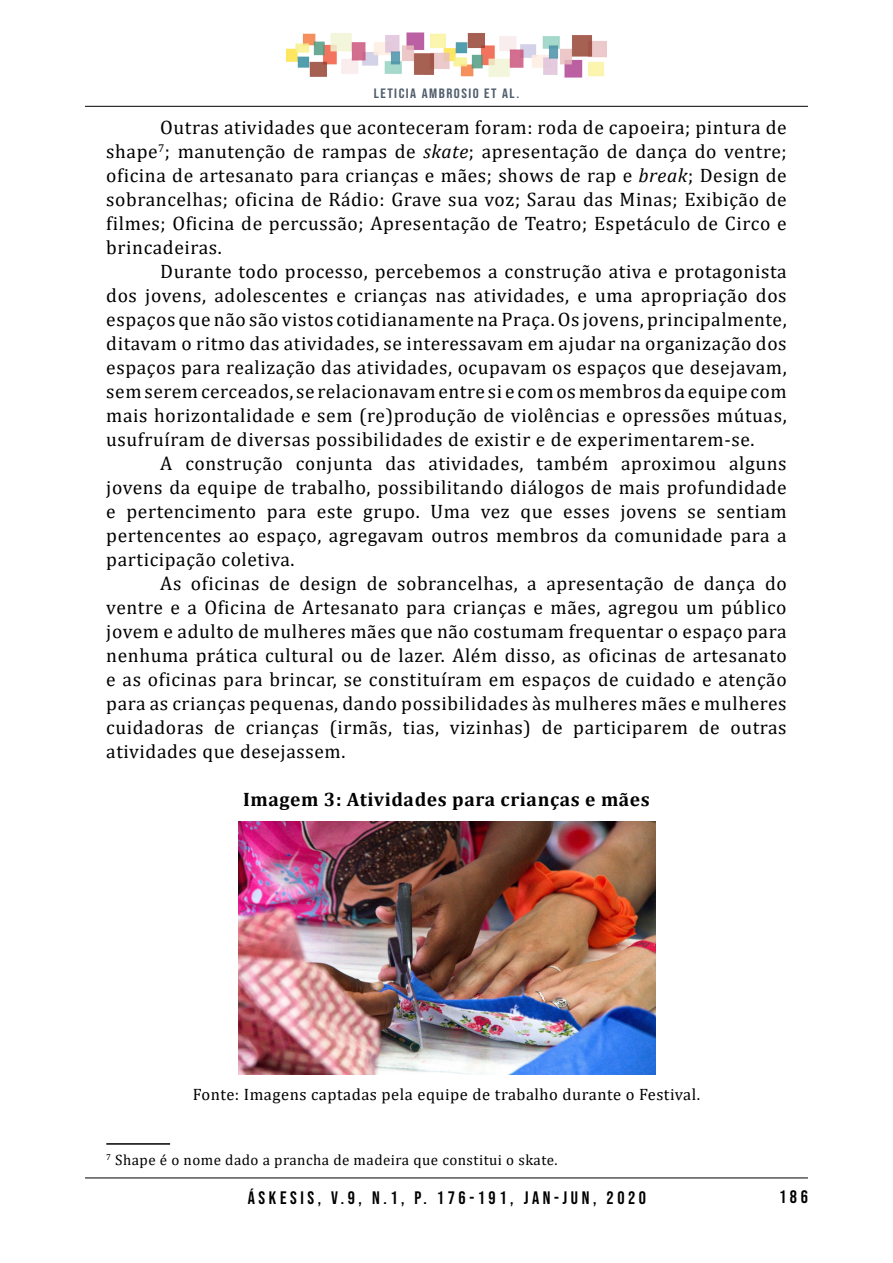
<style>
.page{position:relative;width:893px;height:1263px;background:#fff}
.page>*{position:absolute;margin:0;border:0;box-sizing:border-box;transform-origin:0 0}
.PARÁGRAFO_PADRÃO_NOV{font:19.5px/24px "Cambria";letter-spacing:.03em;color:#000;text-align:justify}
.PARÁGRAFO_PADRÃO_NOV-2{font:700 19.5px "Cambria";letter-spacing:.03em;color:#000}
.paginação{font:18px "Bebas Neue";color:#000}
.PARÁGRAFO_PADRÃO_NOV-3{font:16.5px "Cambria";letter-spacing:.03em;color:#000}
.NOTA_DE_RODAPÉ_NOVA{font:15px "Cambria";letter-spacing:.03em;color:#000}
.t1{font:13.5px "Bebas Neue";letter-spacing:.1em;color:#505d6c;scale:1.11 1}
.PARÁGRAFO_PADRÃO_NOV-4{font:11.4px "Cambria";color:#000}
.NOTA_DE_RODAPÉ_NOVA-2{font:8.7px "Cambria";color:#000}
.s1{font-style:italic}
</style>
<div class="page">
<hr style="left:85px;top:106px;width:723px;height:1px;background:#000">
<hr style="left:85px;top:1178px;width:723px;height:1px;background:#000">
<img style="left:286px;top:32px;width:321px;height:46px">
<img style="left:238px;top:821px;width:418px;height:253px">
<hr style="left:106px;top:1143px;width:64px;height:2px;background:#000">
<p class="t1" style="left:374px;top:86px;width:133px">LETICIA AMBROSIO ET AL.</p>
<p class="PARÁGRAFO_PADRÃO_NOV" style="left:106px;top:115px;width:682px;text-align:right">Outras atividades que aconteceram foram: roda de capoeira; pintura de shape ; manutenção de rampas de <span class="s1">skate</span>; apresentação de dança do ventre;</p>
<p class="PARÁGRAFO_PADRÃO_NOV-4" style="left:158px;top:141px;width:8px">7</p>
<p class="PARÁGRAFO_PADRÃO_NOV" style="left:106px;top:163px;width:682px">oficina de artesanato para crianças e mães; shows de rap e <span class="s1">break</span>; Design de sobrancelhas; oficina de Rádio: Grave sua voz; Sarau das Minas; Exibição de filmes; Oficina de percussão; Apresentação de Teatro; Espetáculo de Circo e brincadeiras.</p>
<p class="PARÁGRAFO_PADRÃO_NOV" style="left:106px;top:259px;width:682px;text-indent:54px">Durante todo processo, percebemos a construção ativa e protagonista dos jovens, adolescentes e crianças nas atividades e, uma apropriação dos espaçosquenãosãovistoscotidianamentenaPraça.Osjovens,principalmente, ditavam o ritmo das atividades, se interessavam em ajudar na organização dos espaços para realização das atividades, ocupavam os espaços que desejavam, semseremcerceados se, relacionavamentresiecomosmembrosdaequipecom mais horizontalidade e sem (re)produção de violências e opressões mútuas, usufruíram de diversas possibilidades de existir e de experimentarem-se.</p>
<p class="PARÁGRAFO_PADRÃO_NOV" style="left:729px;top:451px;width:59px">alguns</p>
<p class="PARÁGRAFO_PADRÃO_NOV" style="left:537px;top:451px;width:73px">também</p>
<p class="PARÁGRAFO_PADRÃO_NOV" style="left:385px;top:451px;width:31px">das</p>
<p class="PARÁGRAFO_PADRÃO_NOV" style="left:428px;top:451px;width:97px">atividades,</p>
<p class="PARÁGRAFO_PADRÃO_NOV" style="left:160px;top:451px;width:14px">A</p>
<p class="PARÁGRAFO_PADRÃO_NOV" style="left:106px;top:475px;width:682px">jovens da equipe de trabalho, possibilitando diálogos de mais profundidade</p>
<p class="PARÁGRAFO_PADRÃO_NOV" style="left:717px;top:499px;width:72px">sentiam</p>
<p class="PARÁGRAFO_PADRÃO_NOV" style="left:185px;top:451px;width:99px">construção</p>
<p class="PARÁGRAFO_PADRÃO_NOV" style="left:296px;top:451px;width:78px">conjunta</p>
<p class="PARÁGRAFO_PADRÃO_NOV" style="left:621px;top:451px;width:97px">aproximou</p>
<p class="PARÁGRAFO_PADRÃO_NOV" style="left:430px;top:499px;width:41px">Uma</p>
<p class="PARÁGRAFO_PADRÃO_NOV" style="left:127px;top:499px;width:131px">pertencimento</p>
<p class="PARÁGRAFO_PADRÃO_NOV" style="left:620px;top:499px;width:58px">jovens</p>
<p class="PARÁGRAFO_PADRÃO_NOV" style="left:317px;top:499px;width:37px">este</p>
<p class="PARÁGRAFO_PADRÃO_NOV" style="left:106px;top:499px;width:682px;text-align:left">e<br>pertencentes ao espaço, agregavam outros membros da comunidade para a participação coletiva.</p>
<p class="PARÁGRAFO_PADRÃO_NOV" style="left:765px;top:571px;width:23px">do</p>
<p class="PARÁGRAFO_PADRÃO_NOV" style="left:267px;top:499px;width:41px">para</p>
<p class="PARÁGRAFO_PADRÃO_NOV" style="left:363px;top:499px;width:58px">grupo.</p>
<p class="PARÁGRAFO_PADRÃO_NOV" style="left:481px;top:499px;width:31px">vez</p>
<p class="PARÁGRAFO_PADRÃO_NOV" style="left:520px;top:499px;width:34px">que</p>
<p class="PARÁGRAFO_PADRÃO_NOV" style="left:563px;top:499px;width:48px">esses</p>
<p class="PARÁGRAFO_PADRÃO_NOV" style="left:688px;top:499px;width:20px">se</p>
<p class="PARÁGRAFO_PADRÃO_NOV" style="left:191px;top:571px;width:70px">oficinas</p>
<p class="PARÁGRAFO_PADRÃO_NOV" style="left:269px;top:571px;width:22px">de</p>
<p class="PARÁGRAFO_PADRÃO_NOV" style="left:300px;top:571px;width:59px">design</p>
<p class="PARÁGRAFO_PADRÃO_NOV" style="left:367px;top:571px;width:22px">de</p>
<p class="PARÁGRAFO_PADRÃO_NOV" style="left:397px;top:571px;width:141px">sobrancelhas a,</p>
<p class="PARÁGRAFO_PADRÃO_NOV" style="left:673px;top:571px;width:22px">de</p>
<p class="PARÁGRAFO_PADRÃO_NOV" style="left:704px;top:571px;width:53px">dança</p>
<p class="PARÁGRAFO_PADRÃO_NOV" style="left:160px;top:571px;width:23px">As</p>
<p class="PARÁGRAFO_PADRÃO_NOV" style="left:106px;top:595px;width:682px">ventre ae Oficina de Artesanato para crianças e mães, agregou um público</p>
<p class="PARÁGRAFO_PADRÃO_NOV" style="left:106px;top:619px;width:682px">jovem e adulto de mulheres mães que não costumam frequentar o espaço para</p>
<p class="PARÁGRAFO_PADRÃO_NOV" style="left:106px;top:643px;width:682px">nenhuma prática cultural ou de lazer. Além disso, as oficinas de artesanato</p>
<p class="PARÁGRAFO_PADRÃO_NOV" style="left:106px;top:667px;width:682px">e as oficinas para brincar, se constituíram em espaços de cuidado e atenção</p>
<p class="PARÁGRAFO_PADRÃO_NOV" style="left:106px;top:691px;width:682px">para as crianças pequenas, dando possibilidades às mulheres mães e mulheres</p>
<p class="PARÁGRAFO_PADRÃO_NOV" style="left:730px;top:715px;width:58px">outras</p>
<p class="PARÁGRAFO_PADRÃO_NOV" style="left:546px;top:571px;width:119px">apresentação</p>
<p class="PARÁGRAFO_PADRÃO_NOV" style="left:330px;top:715px;width:64px">(irmãs,</p>
<p class="PARÁGRAFO_PADRÃO_NOV" style="left:450px;top:715px;width:83px">vizinhas)</p>
<p class="PARÁGRAFO_PADRÃO_NOV" style="left:106px;top:715px;width:241px">cuidadoras<br>atividades que desejassem.</p>
<p class="PARÁGRAFO_PADRÃO_NOV-2" style="left:243px;top:786px;width:408px">Imagem 3: Atividades para crianças e mães</p>
<p class="PARÁGRAFO_PADRÃO_NOV" style="left:214px;top:715px;width:22px">de</p>
<p class="PARÁGRAFO_PADRÃO_NOV" style="left:542px;top:715px;width:22px">de</p>
<p class="PARÁGRAFO_PADRÃO_NOV" style="left:699px;top:715px;width:22px">de</p>
<p class="PARÁGRAFO_PADRÃO_NOV" style="left:246px;top:715px;width:75px">crianças</p>
<p class="PARÁGRAFO_PADRÃO_NOV" style="left:403px;top:715px;width:38px">tias,</p>
<p class="PARÁGRAFO_PADRÃO_NOV" style="left:573px;top:715px;width:116px">participarem</p>
<p class="PARÁGRAFO_PADRÃO_NOV-3" style="left:193px;top:1085px;width:509px">Fonte: Imagens captadas pela equipe de trabalho durante o Festival.</p>
<p class="NOTA_DE_RODAPÉ_NOVA-2" style="left:106px;top:1152px;width:6px">7</p>
<p class="NOTA_DE_RODAPÉ_NOVA" style="left:115px;top:1151px;width:444px">Shape oé nome dado a prancha de madeira que constitui o skate.</p>
<p class="paginação" style="left:248px;top:1188px;width:75px">KSÁ ,SISE</p>
<p class="paginação" style="left:331px;top:1188px;width:32px">,9.V</p>
<p class="paginação" style="left:372px;top:1188px;width:34px">N ,1.</p>
<p class="paginação" style="left:415px;top:1188px;width:14px">.P</p>
<p class="paginação" style="left:437px;top:1188px;width:78px">1 67 191 - ,</p>
<p class="paginação" style="left:524px;top:1188px;width:124px">A J N U J - N 202, 0</p>
<p class="paginação" style="left:779px;top:1186px;width:30px">186</p>
</div>
